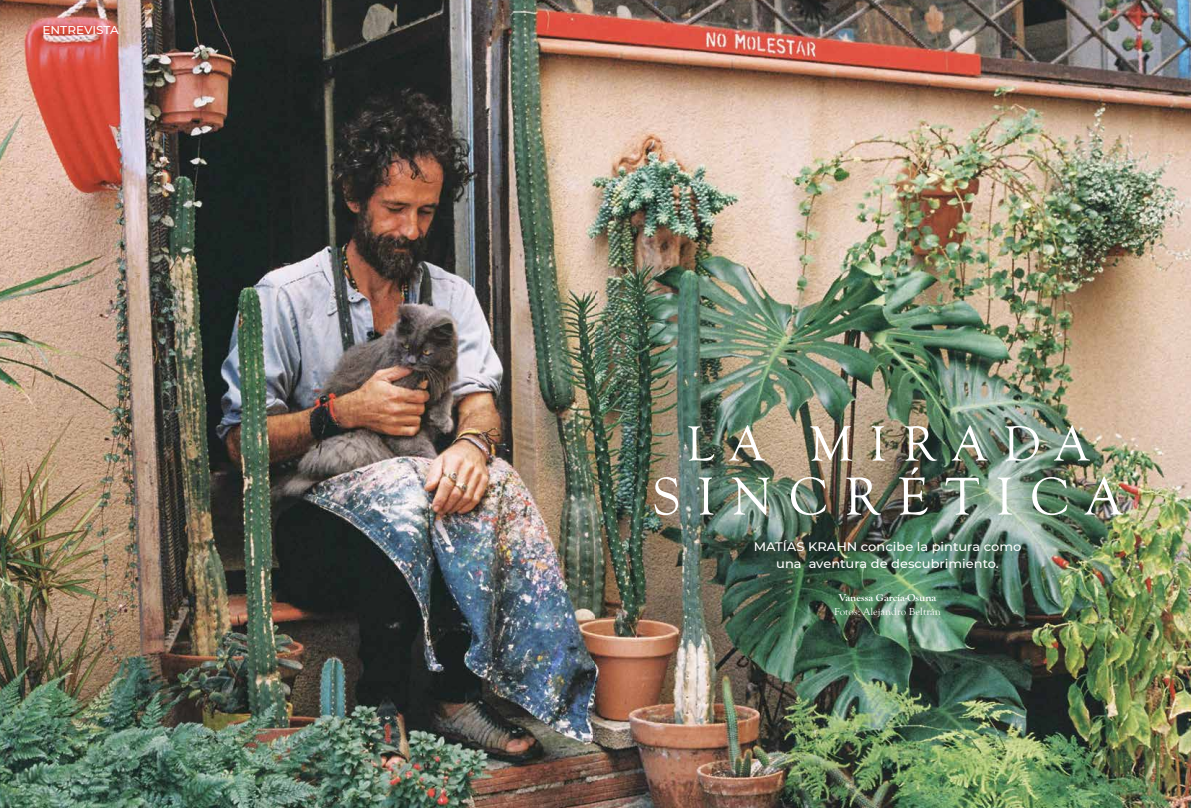
<style>
.page{position:relative;width:1191px;height:808px;background:#fff}
.page>*{position:absolute;margin:0;border:0;box-sizing:border-box;transform-origin:0 0}
.t1{font:55px "Goudy Old Style T";letter-spacing:.3em;color:#fff}
.t2{font:51px "Goudy Old Style T";letter-spacing:.32em;color:#fff}
.t3{font:500 12.4px/17px "Montserrat";color:#fff;text-align:center;scale:1.05 1}
.t4{font:500 11.4px "Montserrat";color:#fff;scale:1.05 1}
.t5{font:10.4px "Goudy Old Style T";color:#fff;scale:1.05 1}
.t6{font:700 10.4px "Goudy Old Style T";color:#fff;scale:1.05 1}
</style>
<div class="page">
<img style="left:0;top:0;width:595px;height:808px">
<img style="left:595px;top:0;width:596px;height:808px">
<p class="t4" style="left:43px;top:22px;width:74px">ENTREVISTA</p>
<h2 class="t2" style="left:686px;top:416px;width:404px">LA MIRADA</h2>
<h1 class="t1" style="left:653px;top:466px;width:471px">SINCRÉTICA</h1>
<p class="t3" style="left:753px;top:537px;width:256px">MATÍAS KRAHN concibe la pintura como una aventura de descubrimiento.</p>
<p class="t6" style="left:838px;top:592px;width:94px">Vanessa García-Osuna</p>
<p class="t5" style="left:834px;top:606px;width:103px">Fotos: Alejandro Beltrán</p>
</div>
